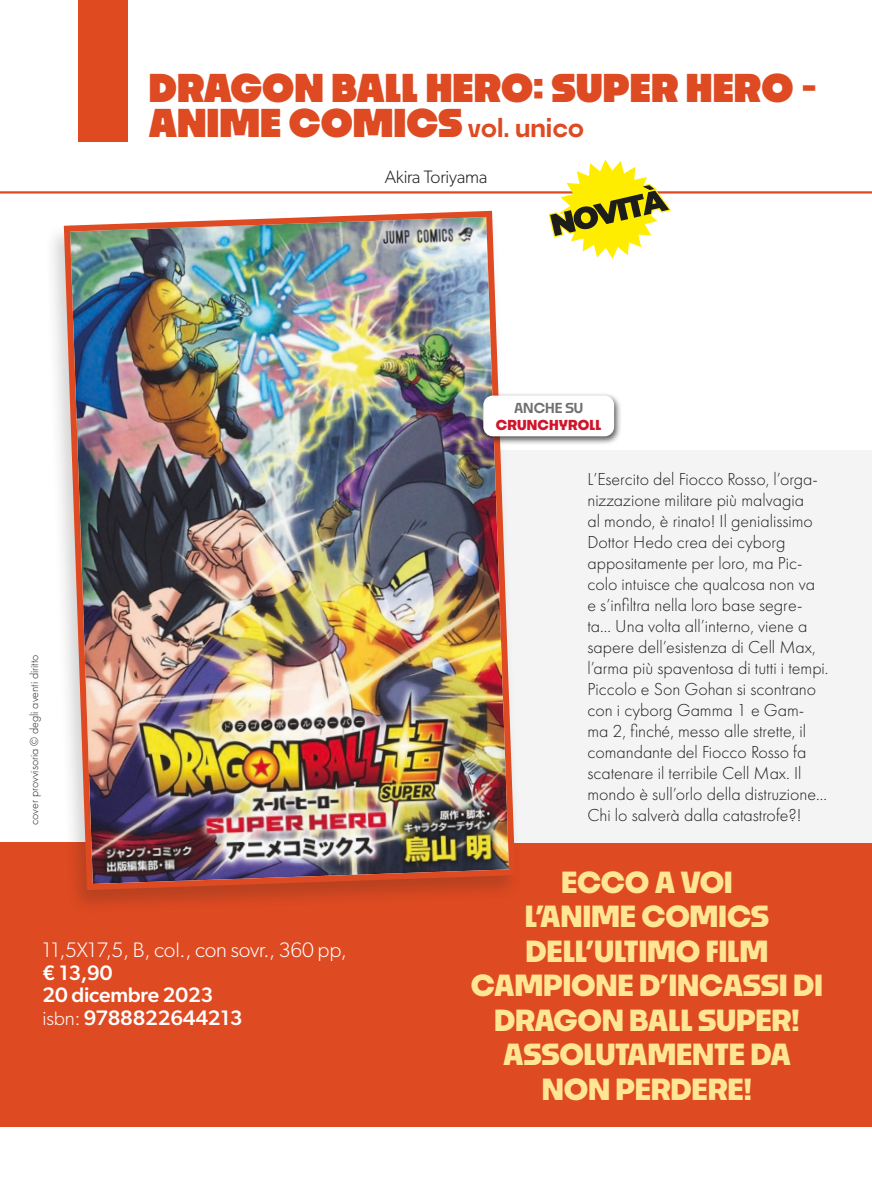
<style>
.page{position:relative;width:872px;height:1191px;background:#fff}
.page>*{position:absolute;margin:0;border:0;box-sizing:border-box;transform-origin:0 0}
.t1{font:900 37.5px/34.5px "Noka";color:#de4a22}
.t2{font:700 28.5px/34.5px "Noka";letter-spacing:-.01em;color:#ffe696;text-align:center}
.t3{font:300 21px/22.5px "Gibson";letter-spacing:-.01em;color:#fff}
.t4{font:500 21px/22.5px "Gibson";letter-spacing:-.01em;color:#fff}
.t5{font:300 18px/21px "Futura PT";color:#1d1d1b}
.t6{font:300 18px "Gibson";letter-spacing:-.01em;color:#1d1d1b}
.t7{font:700 13.5px "Noka";letter-spacing:.01em;color:#ce162c}
.t8{font:600 13.5px "Noka";color:#70706f}
.t9{font:300 12px "Futura PT";color:#1d1d1b}
.s1{font-weight:600;font-size:25.5px}
.s2{font-weight:500}
.s3{font-weight:300;font-size:19.5px}
</style>
<div class="page">
<div style="left:78px;top:0;width:50px;height:141px;background:#df4a21"></div>
<div style="left:0;top:842px;width:872px;height:285px;background:#de4a22"></div>
<hr style="left:0;top:191px;width:872px;height:2px;background:#de4a22">
<div style="left:438px;top:450px;width:434px;height:392px;background:#f4f4f4"></div>
<div style="left:44px;top:208px;width:479px;height:707px;background:#1d1d1b;opacity:.2"></div>
<img style="left:61px;top:208px;width:457px;height:685px">
<svg style="left:549px;top:159px;width:122px;height:100px"></svg>
<div style="left:478px;top:392px;width:144px;height:53px;background:#1d1d1b;opacity:.75"></div>
<div style="left:483px;top:395px;width:131px;height:41px;background:#fff;border-radius:9px"></div>
<p class="t1" style="left:149px;top:70px;width:670px">DRAGON BALL HERO: SUPER HERO -<br>ANIME COMICS <span class="s1">vol. unico</span></p>
<p class="t6" style="left:385px;top:165px;width:104px">Akira Toriyama</p>
<p class="t9" style="left:27px;top:825px;width:172px;rotate:-90deg">cover provvisoria © degli aventi diritto</p>
<p class="t3" style="left:43px;top:938px;width:306px">11,5X17,5, B, col., con sovr., 360 pp, <span class="s2">€ 13,90</span></p>
<p class="t4" style="left:43px;top:983px;width:201px">20 dicembre 2023 <span class="s3">isbn:</span> 9788822644213</p>
<p class="t8" style="left:514px;top:399px;width:71px">ANCHE SU</p>
<p class="t7" style="left:496px;top:416px;width:107px">CRUNCHYROLL</p>
<p class="t5" style="left:587px;top:468px;width:243px">L’Esercito del Fiocco Rosso, l’orga&shy;nizzazione militare più malvagia<br>al mondo, è rinato! Il genialissimo Dottor Hedo crea dei cyborg appositamente per loro, ma Pic&shy;colo intuisce che qualcosa non va<br>e s’infiltra nella loro base segre&shy;ta… Una volta all’interno, viene a sapere dell’esistenza di Cell Max, l’arma più spaventosa di tutti i tempi.<br>Piccolo e Son Gohan si scontrano con i cyborg Gamma 1 e Gam&shy;ma 2, finché, messo alle strette, il comandante del Fiocco Rosso fa scatenare il terribile Cell Max. Il mondo è sull’orlo della distruzione… Chi lo salverà dalla catastrofe?!</p>
<p class="t2" style="left:470px;top:864px;width:354px">ECCO A VOI<br>L’ANIME COMICS<br>DELL’ULTIMO FILM<br>CAMPIONE D’INCASSI DI<br>DRAGON BALL SUPER!<br>ASSOLUTAMENTE DA</p>
<p class="t2" style="left:542px;top:1071px;width:212px">NON PERDERE!</p>
</div>
